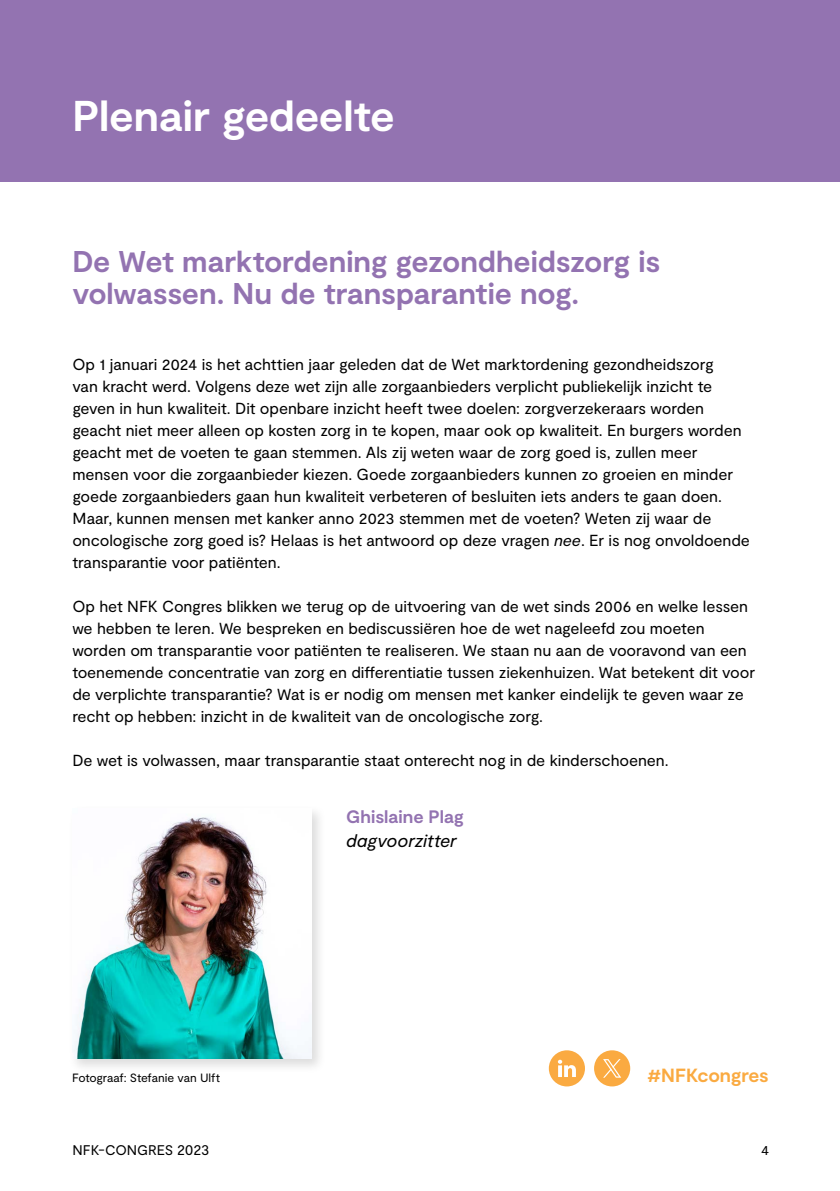
<style>
.page{position:relative;width:840px;height:1191px;background:#fff}
.page>*{position:absolute;margin:0;border:0;box-sizing:border-box;transform-origin:0 0}
.t1{font:700 43px "Moderat";letter-spacing:-.005em;color:#fff}
.t2{font:700 30px/32px "Moderat";letter-spacing:-.005em;color:#9373b1}
.t3{font:700 19px "Moderat";letter-spacing:-.01em;color:#faaa41}
.t4{font:700 18px "Moderat";color:#9373b1}
.t5{font:italic 18px "Moderat";letter-spacing:-.005em;color:#000}
.t6{font:16px/22px "Moderat";letter-spacing:-.005em;color:#000}
.t7{font:14px "Moderat";letter-spacing:-.005em;color:#000}
.t8{font:12px "Moderat";letter-spacing:-.015em;color:#000}
.s1{font-style:italic}
</style>
<div class="page">
<div style="left:0;top:0;width:839px;height:181px;background:#9373b1"></div>
<div style="left:68px;top:804px;width:258px;height:269px;background:#000;opacity:.14"></div>
<img style="left:72px;top:808px;width:239px;height:251px">
<svg style="left:548px;top:1050px;width:36px;height:36px"></svg>
<div style="left:593px;top:1050px;width:37px;height:36px;background:#faaa41;border-radius:50%"></div>
<svg style="left:603px;top:1059px;width:18px;height:18px"></svg>
<h1 class="t1" style="left:72px;top:91px;width:323px">Plenair gedeelte</h1>
<h2 class="t2" style="left:72px;top:247px;width:589px">De Wet marktordening gezondheidszorg is volwassen. Nu de transparantie nog.</h2>
<p class="t6" style="left:72px;top:354px;width:678px">Op 1 januari 2024 is het achttien jaar geleden dat de Wet marktordening gezondheidszorg<br>van kracht werd. Volgens deze wet zijn alle zorgaanbieders verplicht publiekelijk inzicht te geven in hun kwaliteit. Dit openbare inzicht heeft twee doelen: zorgverzekeraars worden geacht niet meer alleen op kosten zorg in te kopen, maar ook op kwaliteit. En burgers worden geacht met de voeten te gaan stemmen. Als zij weten waar de zorg goed is, zullen meer mensen voor die zorgaanbieder kiezen. Goede zorgaanbieders kunnen zo groeien en minder goede zorgaanbieders gaan hun kwaliteit verbeteren of besluiten iets anders te gaan doen.<br>Maar, kunnen mensen met kanker anno 2023 stemmen met de voeten? Weten zij waar de oncologische zorg goed is? Helaas is het antwoord op deze vragen <span class="s1">nee</span>. Er is nog onvoldoende transparantie voor patiënten.</p>
<p class="t6" style="left:72px;top:596px;width:683px">Op het NFK Congres blikken we terug op de uitvoering van de wet sinds 2006 en welke lessen we hebben te leren. We bespreken en bediscussiëren hoe de wet nageleefd zou moeten worden om transparantie voor patiënten te realiseren. We staan nu aan de vooravond van een toenemende concentratie van zorg en differentiatie tussen ziekenhuizen. Wat betekent dit voor de verplichte transparantie? Wat is er nodig om mensen met kanker eindelijk te geven waar ze recht op hebben: inzicht in de kwaliteit van de oncologische zorg.</p>
<p class="t6" style="left:72px;top:750px;width:597px">De wet is volwassen, maar transparantie staat onterecht nog in de kinderschoenen.</p>
<p class="t4" style="left:346px;top:806px;width:119px">Ghislaine Plag</p>
<p class="t5" style="left:346px;top:829px;width:112px">dagvoorzitter</p>
<p class="t8" style="left:72px;top:1070px;width:149px">Fotograaf: Stefanie van Ulft</p>
<p class="t3" style="left:647px;top:1064px;width:123px">#NFKcongres</p>
<p class="t7" style="left:72px;top:1142px;width:138px">NFK-CONGRES 2023</p>
<p class="t7" style="left:760px;top:1142px;width:9px">4</p>
</div>
